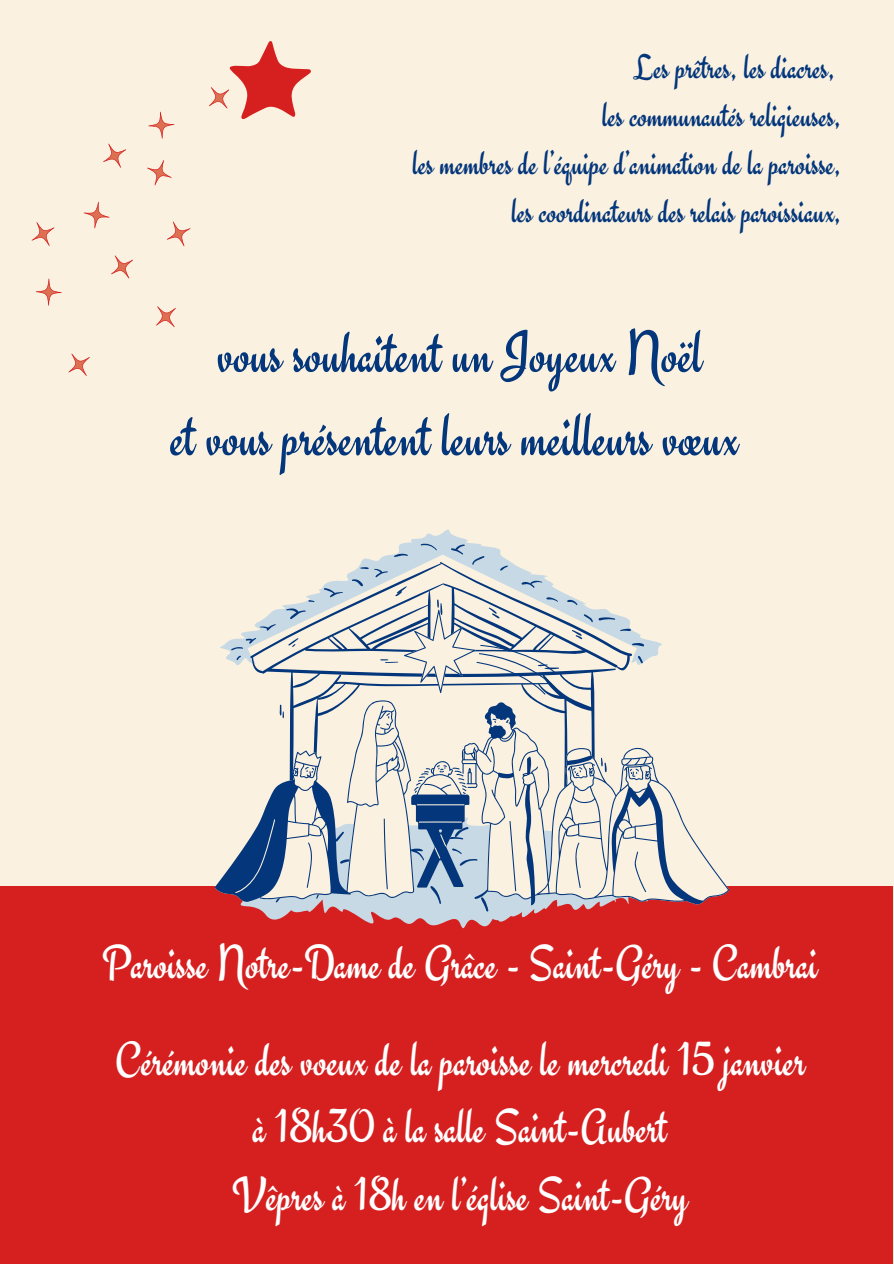
<style>
.page{position:relative;width:894px;height:1264px;background:#fff}
.page>*{position:absolute;margin:0;border:0;box-sizing:border-box;transform-origin:0 0}
.t1{font:60px/83.2px "Engagement";color:#03367b;text-align:center}
.t2{font:48.6px/67.5px "Engagement";color:#fff;text-align:center}
.t3{font:34.95px "Engagement";color:#03367b}
</style>
<div class="page">
<div style="left:0;top:0;width:893px;height:1263px;background:#faf1e0"></div>
<svg style="left:31px;top:222px;width:24px;height:24px"></svg>
<svg style="left:111px;top:255px;width:22px;height:24px"></svg>
<svg style="left:36px;top:278px;width:26px;height:28px"></svg>
<svg style="left:148px;top:111px;width:27px;height:28px"></svg>
<svg style="left:83px;top:201px;width:27px;height:28px"></svg>
<svg style="left:167px;top:221px;width:24px;height:26px"></svg>
<svg style="left:147px;top:160px;width:25px;height:26px"></svg>
<svg style="left:103px;top:143px;width:24px;height:25px"></svg>
<svg style="left:156px;top:306px;width:20px;height:21px"></svg>
<svg style="left:68px;top:353px;width:22px;height:23px"></svg>
<svg style="left:209px;top:41px;width:102px;height:78px"></svg>
<div style="left:0;top:886px;width:892px;height:377px;background:#d62020"></div>
<svg style="left:263px;top:529px;width:276px;height:400px"></svg>
<svg style="left:241px;top:542px;width:364px;height:370px"></svg>
<svg style="left:215px;top:609px;width:514px;height:296px"></svg>
<svg style="left:235px;top:804px;width:229px;height:89px"></svg>
<svg style="left:476px;top:645px;width:84px;height:49px"></svg>
<p class="t3" style="left:633px;top:47px;width:203px">Les prêtres, les diacres,</p>
<p class="t3" style="left:602px;top:95px;width:240px">les communautés religieuses,</p>
<p class="t3" style="left:412px;top:142px;width:430px">les membres de l’équipe d’animation de la paroisse,</p>
<h1 class="t3" style="left:511px;top:190px;width:331px">les coordinateurs des relais paroissiaux,</h1>
<p class="t1" style="left:171px;top:313px;width:569px">vous souhaitent un Joyeux Noël<br>et vous présentent leurs meilleurs vœux</p>
<p class="t2" style="left:102px;top:930px;width:717px">Paroisse Notre-Dame de Grâce - Saint-Géry - Cambrai</p>
<p class="t2" style="left:115px;top:1027px;width:692px">Cérémonie des voeux de la paroisse le mercredi 15 janvier à 18h30 à la salle Saint-Aubert<br>Vêpres à 18h en l’église Saint-Géry</p>
</div>
